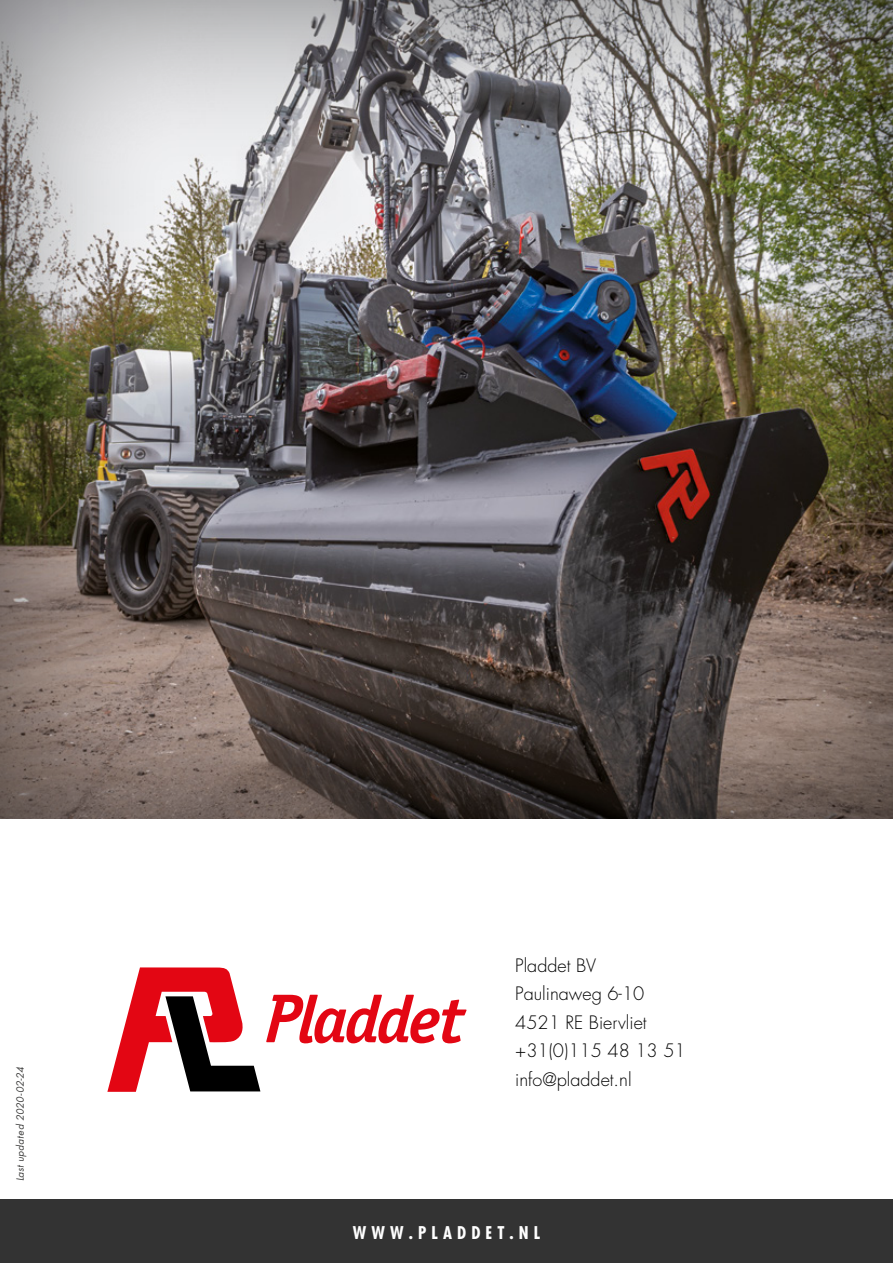
<style>
.page{position:relative;width:893px;height:1263px;background:#fff}
.page>*{position:absolute;margin:0;border:0;box-sizing:border-box;transform-origin:0 0}
.t1{font:300 18px/28.7px "Futura";color:#000}
.t2{font:700 condensed 17.1px "Futura";letter-spacing:.3em;color:#fff}
.t3{font:italic 9.75px "Futura";letter-spacing:.03em;color:#3c3c3b}
</style>
<div class="page">
<div style="left:0;top:1199px;width:893px;height:64px;background:#333"></div>
<svg style="left:107px;top:967px;width:153px;height:125px"></svg>
<svg style="left:266px;top:995px;width:201px;height:48px"></svg>
<div style="left:0;top:0;width:893px;height:820px;background:#474848;opacity:.75"></div>
<p class="t3" style="left:13px;top:1181px;width:116px;rotate:-90deg">Last updated 2020-02-24</p>
<p class="t1" style="left:515px;top:951px;width:172px">Pladdet BV<br>Paulinaweg 6-10<br>4521 RE Biervliet +31(0)115 48 13 51 info@pladdet.nl</p>
<p class="t2" style="left:353px;top:1221px;width:189px">WWW.PLADDET.NL</p>
</div>
